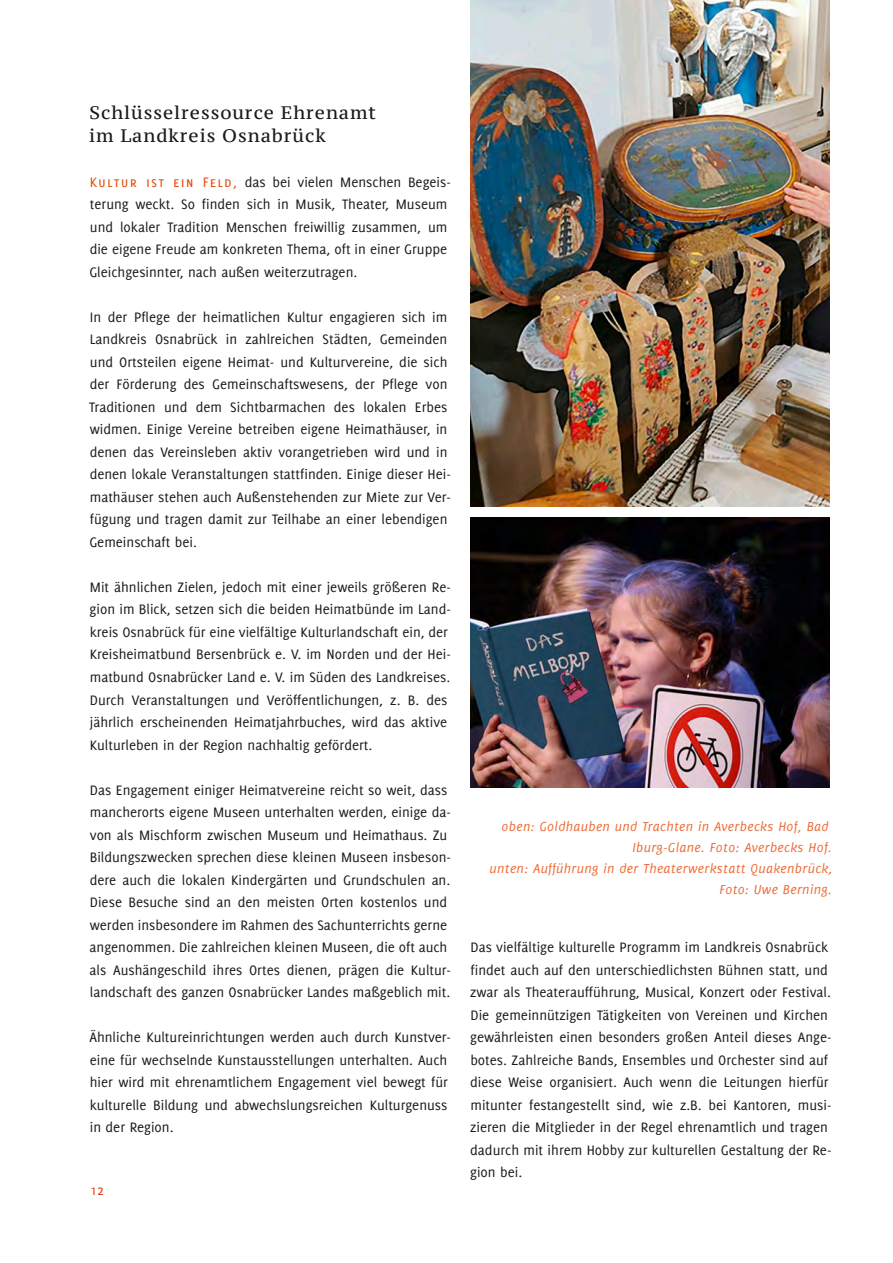
<style>
.page{position:relative;width:893px;height:1263px;background:#fff}
.page>*{position:absolute;margin:0;border:0;box-sizing:border-box;transform-origin:0 0}
.t1{font:18px/22.5px "PT Serif Caption";letter-spacing:.05em;color:#1a1918}
.t2{font:15px/22.5px "Delicious";color:#1a1918}
.t3{font:15px "Delicious";color:#e63e0a}
.t4{font:italic 14.25px/21px "Delicious";letter-spacing:.025em;color:#ed6c38;text-align:right}
.s1{font-family:"Delicious Small Caps";color:#e94b09}
</style>
<div class="page">
<img style="left:470px;top:0;width:359px;height:506px">
<img style="left:470px;top:518px;width:359px;height:269px">
<p class="t1" style="left:89px;top:102px;width:288px">Schlüsselressource Ehrenamt im Landkreis Osnabrück</p>
<p class="t2" style="left:89px;top:171px;width:363px"><span class="s1">Kultur ist ein Feld,</span> das bei vielen Menschen Begeis&shy;terung weckt. So finden sich in Musik, Theater, Museum und lokaler Tradition Menschen freiwillig zusammen, um die eigene Freude am konkreten Thema, oft in einer Gruppe Gleichgesinnter, nach außen weiterzutragen.</p>
<p class="t2" style="left:89px;top:306px;width:363px">In der Pflege der heimatlichen Kultur engagieren sich im Landkreis Osnabrück in zahlreichen Städten, Gemeinden und Ortsteilen eigene Heimat- und Kulturvereine, die sich der Förderung des Gemeinschaftswesens, der Pflege von Traditionen und dem Sichtbarmachen des lokalen Erbes widmen. Einige Vereine betreiben eigene Heimathäuser, in denen das Vereinsleben aktiv vorangetrieben wird und in denen lokale Veranstaltungen stattfinden. Einige dieser Hei&shy;mathäuser stehen auch Außenstehenden zur Miete zur Ver&shy;fügung und tragen damit zur Teilhabe an einer lebendigen Gemeinschaft bei.</p>
<p class="t2" style="left:90px;top:576px;width:363px">Mit ähnlichen Zielen, jedoch mit einer jeweils größeren Re&shy;gion im Blick, setzen sich die beiden Heimatbünde im Land&shy;kreis Osnabrück für eine vielfältige Kulturlandschaft ein, der Kreisheimatbund Bersenbrück e. V. im Norden und der Hei&shy;matbund Osnabrücker Land e. V. im Süden des Landkreises.<br>Durch Veranstaltungen und Veröffentlichungen, z. B. des jährlich erscheinenden Heimatjahrbuches, wird das aktive Kulturleben in der Region nachhaltig gefördert.</p>
<p class="t2" style="left:90px;top:778px;width:363px">Das Engagement einiger Heimatvereine reicht so weit, dass mancherorts eigene Museen unterhalten werden, einige da&shy;von als Mischform zwischen Museum und Heimathaus. Zu Bildungszwecken sprechen diese kleinen Museen insbeson&shy;dere auch die lokalen Kindergärten und Grundschulen an.<br>Diese Besuche sind an den meisten Orten kostenlos und werden insbesondere im Rahmen des Sachunterrichts gerne angenommen. Die zahlreichen kleinen Museen, die oft auch als Aushängeschild ihres Ortes dienen, prägen die Kultur&shy;landschaft des ganzen Osnabrücker Landes maßgeblich mit.</p>
<p class="t2" style="left:89px;top:1026px;width:363px">Ähnliche Kultureinrichtungen werden auch durch Kunstver&shy;eine für wechselnde Kunstausstellungen unterhalten. Auch hier wird mit ehrenamtlichem Engagement viel bewegt für kulturelle Bildung und abwechslungsreichen Kulturgenuss in der Region.</p>
<p class="t3" style="left:90px;top:1182px;width:15px">12</p>
<p class="t4" style="left:489px;top:816px;width:344px">oben: Goldhauben und Trachten in Averbecks Hof, Bad Iburg-Glane. Foto: Averbecks Hof.<br>unten: Aufführung in der Theaterwerkstatt Quakenbrück, Foto: Uwe Berning.</p>
<p class="t2" style="left:470px;top:936px;width:363px">Das vielfältige kulturelle Programm im Landkreis Osnabrück findet auch auf den unterschiedlichsten Bühnen statt, und zwar als Theateraufführung, Musical, Konzert oder Festival.<br>Die gemeinnützigen Tätigkeiten von Vereinen und Kirchen gewährleisten einen besonders großen Anteil dieses Ange&shy;botes. Zahlreiche Bands, Ensembles und Orchester sind auf diese Weise organisiert. Auch wenn die Leitungen hierfür mitunter festangestellt sind, wie z.B. bei Kantoren, musi&shy;zieren die Mitglieder in der Regel ehrenamtlich und tragen dadurch mit ihrem Hobby zur kulturellen Gestaltung der Re&shy;gion bei.</p>
</div>
